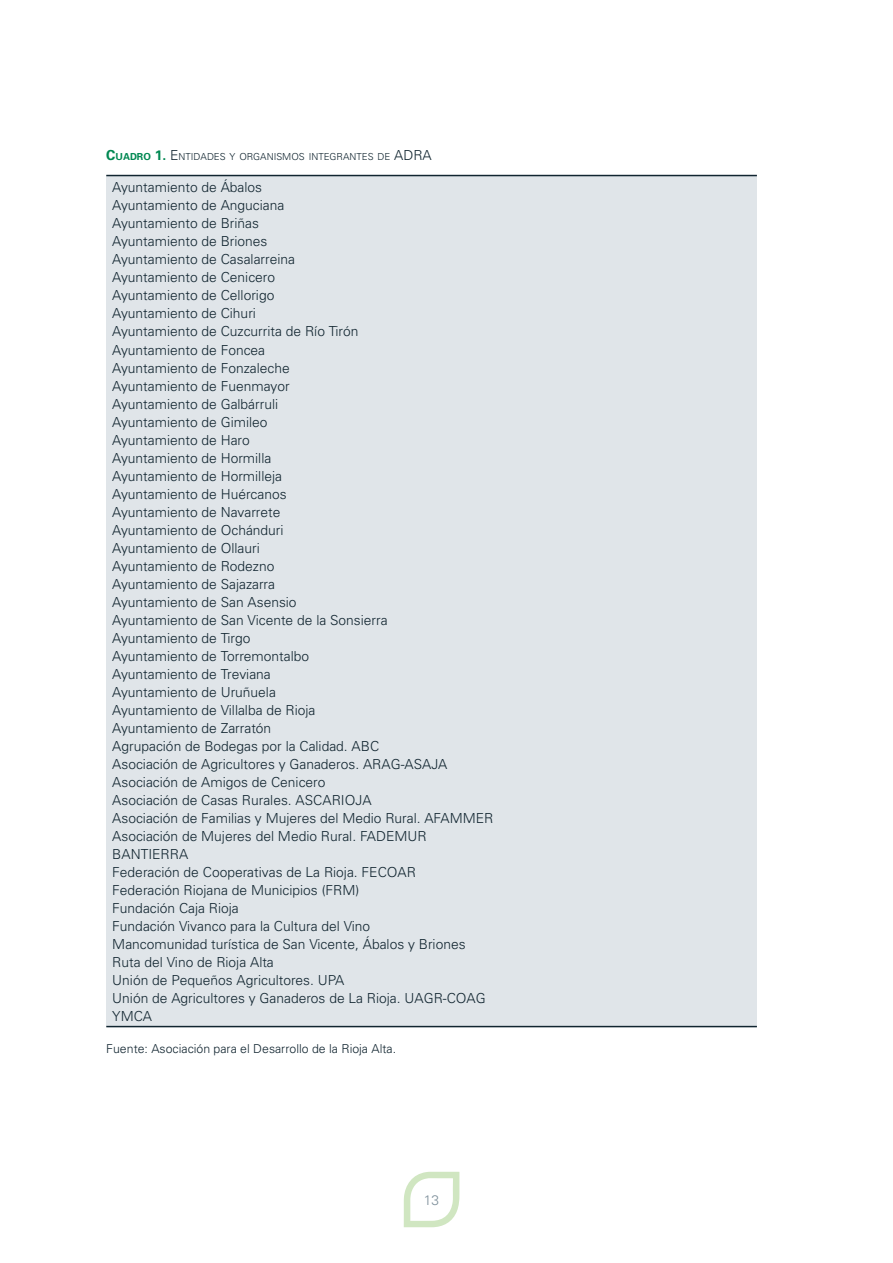
<style>
.page{position:relative;width:893px;height:1263px;background:#fff}
.page>*{position:absolute;margin:0;border:0;box-sizing:border-box;transform-origin:0 0}
.Tabla2{font:300 13.8px "Univers";color:#112530}
.t1{font:300 13.8px "Univers";color:#7d8f9a}
.FUENTE{font:300 12.3px "Univers";color:#112530}
.GRAFICO{font:300 9.6px "Univers";color:#112530}
.s1{font-weight:700;font-size:13.8px;color:#008852}
.s2{font-weight:700;color:#008852}
.s3{font-size:13.8px}
</style>
<div class="page">
<svg style="left:404px;top:1172px;width:55px;height:55px"></svg>
<div style="left:106px;top:176px;width:651px;height:850px;background:#e0e5e9"></div>
<hr style="left:106px;top:175px;width:651px;height:1px;background:#112530">
<hr style="left:106px;top:1026px;width:651px;height:1px;background:#112530">
<p class="GRAFICO" style="left:106px;top:151px;width:299px"><span class="s1">C</span><span class="s2">UADRO</span> <span class="s1">1.</span> <span class="s3">E</span>NTIDADES Y ORGANISMOS INTEGRANTES DE <span class="s3">ADRA</span></p>
<p class="Tabla2" style="left:112px;top:179px;width:151px">Ayuntamiento de Ábalos</p>
<p class="Tabla2" style="left:112px;top:197px;width:174px">Ayuntamiento de Anguciana</p>
<p class="Tabla2" style="left:112px;top:215px;width:148px">Ayuntamiento de Briñas</p>
<p class="Tabla2" style="left:112px;top:233px;width:157px">Ayuntamiento de Briones</p>
<p class="Tabla2" style="left:112px;top:251px;width:184px">Ayuntamiento de Casalarreina</p>
<p class="Tabla2" style="left:112px;top:269px;width:164px">Ayuntamiento de Cenicero</p>
<p class="Tabla2" style="left:112px;top:287px;width:164px">Ayuntamiento de Cellorigo</p>
<p class="Tabla2" style="left:112px;top:305px;width:145px">Ayuntamiento de Cihuri</p>
<p class="Tabla2" style="left:112px;top:323px;width:248px">Ayuntamiento de Cuzcurrita de Río Tirón</p>
<p class="Tabla2" style="left:112px;top:341px;width:154px">Ayuntamiento de Foncea</p>
<p class="Tabla2" style="left:112px;top:359px;width:179px">Ayuntamiento de Fonzaleche</p>
<p class="Tabla2" style="left:112px;top:377px;width:179px">Ayuntamiento de Fuenmayor</p>
<p class="Tabla2" style="left:112px;top:395px;width:167px">Ayuntamiento de Galbárruli</p>
<p class="Tabla2" style="left:112px;top:413px;width:157px">Ayuntamiento de Gimileo</p>
<p class="Tabla2" style="left:112px;top:431px;width:139px">Ayuntamiento de Haro</p>
<p class="Tabla2" style="left:112px;top:449px;width:160px">Ayuntamiento de Hormilla</p>
<p class="Tabla2" style="left:112px;top:467px;width:171px">Ayuntamiento de Hormilleja</p>
<p class="Tabla2" style="left:112px;top:485px;width:176px">Ayuntamiento de Huércanos</p>
<p class="Tabla2" style="left:112px;top:503px;width:170px">Ayuntamiento de Navarrete</p>
<p class="Tabla2" style="left:112px;top:521px;width:173px">Ayuntamiento de Ochánduri</p>
<p class="Tabla2" style="left:112px;top:539px;width:149px">Ayuntamiento de Ollauri</p>
<p class="Tabla2" style="left:112px;top:557px;width:164px">Ayuntamiento de Rodezno</p>
<p class="Tabla2" style="left:112px;top:575px;width:164px">Ayuntamiento de Sajazarra</p>
<p class="Tabla2" style="left:112px;top:593px;width:186px">Ayuntamiento de San Asensio</p>
<p class="Tabla2" style="left:112px;top:611px;width:277px">Ayuntamiento de San Vicente de la Sonsierra</p>
<p class="Tabla2" style="left:112px;top:629px;width:140px">Ayuntamiento de Tirgo</p>
<p class="Tabla2" style="left:112px;top:647px;width:198px">Ayuntamiento de Torremontalbo</p>
<p class="Tabla2" style="left:112px;top:665px;width:160px">Ayuntamiento de Treviana</p>
<p class="Tabla2" style="left:112px;top:683px;width:165px">Ayuntamiento de Uruñuela</p>
<p class="Tabla2" style="left:112px;top:701px;width:205px">Ayuntamiento de Villalba de Rioja</p>
<p class="Tabla2" style="left:112px;top:719px;width:161px">Ayuntamiento de Zarratón</p>
<p class="Tabla2" style="left:112px;top:737px;width:268px">Agrupación de Bodegas por la Calidad. ABC</p>
<p class="Tabla2" style="left:112px;top:755px;width:337px">Asociación de Agricultores y Ganaderos. ARAG-ASAJA</p>
<p class="Tabla2" style="left:112px;top:773px;width:215px">Asociación de Amigos de Cenicero</p>
<p class="Tabla2" style="left:112px;top:791px;width:261px">Asociación de Casas Rurales. ASCARIOJA</p>
<p class="Tabla2" style="left:112px;top:809px;width:383px">Asociación de Familias y Mujeres del Medio Rural. AFAMMER</p>
<p class="Tabla2" style="left:112px;top:827px;width:316px">Asociación de Mujeres del Medio Rural. FADEMUR</p>
<p class="Tabla2" style="left:112px;top:845px;width:77px">BANTIERRA</p>
<p class="Tabla2" style="left:112px;top:863px;width:305px">Federación de Cooperativas de La Rioja. FECOAR</p>
<p class="Tabla2" style="left:112px;top:881px;width:248px">Federación Riojana de Municipios (FRM)</p>
<p class="Tabla2" style="left:112px;top:899px;width:128px">Fundación Caja Rioja</p>
<p class="Tabla2" style="left:112px;top:917px;width:259px">Fundación Vivanco para la Cultura del Vino</p>
<p class="Tabla2" style="left:112px;top:935px;width:355px">Mancomunidad turística de San Vicente, Ábalos y Briones</p>
<p class="Tabla2" style="left:112px;top:953px;width:163px">Ruta del Vino de Rioja Alta</p>
<p class="Tabla2" style="left:112px;top:971px;width:234px">Unión de Pequeños Agricultores. UPA</p>
<p class="Tabla2" style="left:112px;top:989px;width:375px">Unión de Agricultores y Ganaderos de La Rioja. UAGR-COAG</p>
<p class="Tabla2" style="left:112px;top:1007px;width:41px">YMCA</p>
<p class="FUENTE" style="left:106px;top:1041px;width:291px">Fuente: Asociación para el Desarrollo de la Rioja Alta.</p>
<p class="t1" style="left:424px;top:1191px;width:17px">13</p>
</div>
